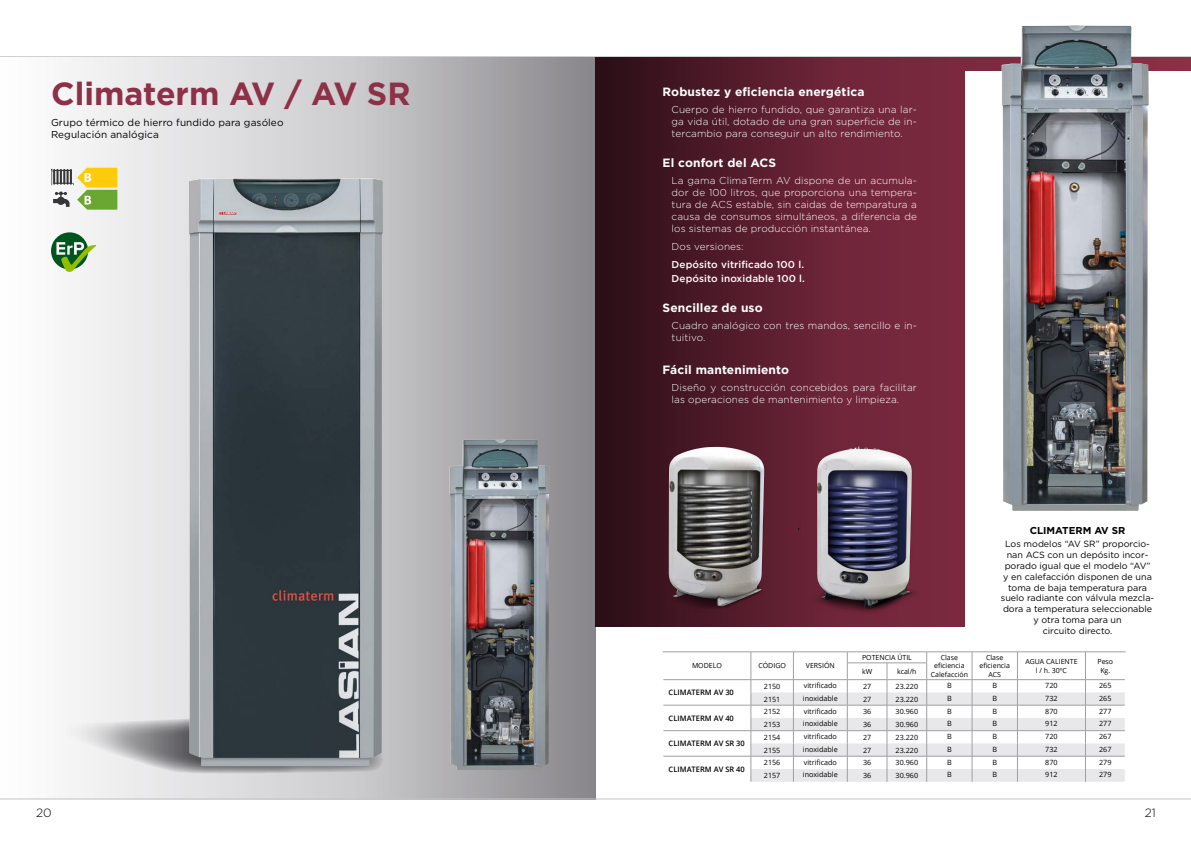
<style>
.page{position:relative;width:1191px;height:842px;background:#fff}
.page>*{position:absolute;margin:0;border:0;box-sizing:border-box;transform-origin:0 0}
.t1{font:700 32px "Gotham";color:#8d3048}
.t2{font:700 12px "Gotham";letter-spacing:.01em;color:#fff}
.t3{font:300 12px "Gotham";color:#000}
.t4{font:300 10px/12px "Gotham";letter-spacing:.01em;color:#fff;text-align:justify}
.t5{font:10px/12px "Gotham";letter-spacing:.01em;color:#000}
.t6{font:500 10px/14.8px "Gotham";letter-spacing:.01em;color:#fff}
.t7{font:700 10px "Gotham";color:#000}
.t8{font:9px/10.8px "Gotham";color:#000;text-align:center}
.t9{font:600 7.5px "Open Sans";color:#000}
.t10{font:7.2px "Open Sans";color:#000}
.t11{font:7px/8.4px "Open Sans";color:#000;text-align:center}
</style>
<div class="page">
<hr style="left:0;top:56px;width:1191px;height:1px;background:#c3c5c8">
<div style="left:0;top:57px;width:595px;height:742px;background:linear-gradient(to right,#fff,#949296)"></div>
<svg style="left:595px;top:57px;width:596px;height:569px;background:#5a1e2e"></svg>
<hr style="left:0;top:798px;width:1191px;height:1px;background:#c3c5c8">
<svg style="left:59px;top:716px;width:325px;height:58px"></svg>
<img style="left:188px;top:178px;width:195px;height:588px">
<div style="left:965px;top:72px;width:226px;height:569px;background:#fff"></div>
<div style="left:51px;top:232px;width:37px;height:37px;background:#00541e;border-radius:50%"></div>
<svg style="left:56px;top:242px;width:40px;height:30px"></svg>
<img style="left:652px;top:428px;width:129px;height:194px">
<img style="left:669px;top:447px;width:95px;height:159px">
<img style="left:798px;top:428px;width:129px;height:194px">
<img style="left:817px;top:447px;width:94px;height:161px">
<svg style="left:51px;top:168px;width:66px;height:42px"></svg>
<svg style="left:663px;top:680px;width:87px;height:76px"></svg>
<hr style="left:662px;top:652px;width:89px;height:1px;background:#a19ea3">
<hr style="left:663px;top:679px;width:88px;height:1px;background:#a19ea3">
<svg style="left:750px;top:652px;width:375px;height:130px"></svg>
<hr style="left:663px;top:705px;width:88px;height:1px;background:#a19ea3">
<hr style="left:663px;top:730px;width:88px;height:1px;background:#a19ea3">
<hr style="left:663px;top:756px;width:87px;height:1px;background:#a19ea3">
<hr style="left:751px;top:705px;width:42px;height:1px;background:#a19ea3">
<hr style="left:793px;top:705px;width:54px;height:1px;background:#a19ea3">
<hr style="left:847px;top:705px;width:40px;height:1px;background:#a19ea3">
<hr style="left:887px;top:705px;width:39px;height:1px;background:#a19ea3">
<hr style="left:926px;top:705px;width:46px;height:1px;background:#a19ea3">
<hr style="left:972px;top:705px;width:45px;height:1px;background:#a19ea3">
<hr style="left:1017px;top:705px;width:68px;height:1px;background:#a19ea3">
<hr style="left:1085px;top:705px;width:39px;height:1px;background:#a19ea3">
<hr style="left:751px;top:730px;width:42px;height:1px;background:#a19ea3">
<hr style="left:793px;top:730px;width:54px;height:1px;background:#a19ea3">
<hr style="left:847px;top:730px;width:40px;height:1px;background:#a19ea3">
<hr style="left:887px;top:730px;width:39px;height:1px;background:#a19ea3">
<hr style="left:926px;top:730px;width:46px;height:1px;background:#a19ea3">
<hr style="left:972px;top:730px;width:45px;height:1px;background:#a19ea3">
<hr style="left:1017px;top:730px;width:68px;height:1px;background:#a19ea3">
<hr style="left:1085px;top:730px;width:39px;height:1px;background:#a19ea3">
<hr style="left:750px;top:756px;width:43px;height:1px;background:#a19ea3">
<hr style="left:793px;top:756px;width:54px;height:1px;background:#a19ea3">
<hr style="left:847px;top:756px;width:40px;height:1px;background:#a19ea3">
<hr style="left:887px;top:756px;width:39px;height:1px;background:#a19ea3">
<hr style="left:926px;top:756px;width:46px;height:1px;background:#a19ea3">
<hr style="left:972px;top:756px;width:45px;height:1px;background:#a19ea3">
<hr style="left:1017px;top:756px;width:68px;height:1px;background:#a19ea3">
<hr style="left:1085px;top:756px;width:39px;height:1px;background:#a19ea3">
<img style="left:1001px;top:25px;width:147px;height:486px">
<img style="left:449px;top:439px;width:100px;height:331px">
<h1 class="t1" style="left:51px;top:75px;width:361px">Climaterm AV / AV SR</h1>
<p class="t2" style="left:662px;top:85px;width:203px">Robustez y eficiencia energética</p>
<p class="t4" style="left:671px;top:104px;width:247px">Cuerpo de hierro fundido, que garantiza una lar&shy;ga vida útil, dotado de una gran superficie de in&shy;tercambio para conseguir un alto rendimiento.</p>
<p class="t2" style="left:662px;top:156px;width:115px">El confort del ACS</p>
<p class="t4" style="left:671px;top:175px;width:247px">La gama ClimaTerm AV dispone de un acumula&shy;dor de 100 litros, que proporciona una tempera&shy;tura de ACS estable, sin caidas de temparatura a causa de consumos simultáneos, a diferencia de los sistemas de producción instantánea.</p>
<p class="t4" style="left:671px;top:241px;width:74px">Dos versiones:</p>
<p class="t6" style="left:671px;top:257px;width:135px">Depósito vitrificado 100 l.<br>Depósito inoxidable 100 l.</p>
<p class="t2" style="left:662px;top:301px;width:102px">Sencillez de uso</p>
<p class="t4" style="left:671px;top:320px;width:247px">Cuadro analógico con tres mandos, sencillo e in&shy;tuitivo.</p>
<p class="t2" style="left:662px;top:363px;width:128px">Fácil mantenimiento</p>
<p class="t4" style="left:671px;top:382px;width:247px">Diseño y construcción concebidos para facilitar las operaciones de mantenimiento y limpieza.</p>
<p class="t5" style="left:51px;top:117px;width:234px">Grupo térmico de hierro fundido para gasóleo<br>Regulación analógica</p>
<p class="t7" style="left:1029px;top:524px;width:97px">CLIMATERM AV SR</p>
<p class="t8" style="left:1001px;top:539px;width:155px">Los modelos “AV SR” proporcio&shy;nan ACS con un depósito incor&shy;porado igual que el modelo “AV” y en calefacción disponen de una toma de baja temperatura para suelo radiante con válvula mezcla&shy;dora a temperatura seleccionable y otra toma para un<br>circuito directo.</p>
<p class="t11" style="left:692px;top:662px;width:31px">MODELO</p>
<p class="t11" style="left:758px;top:662px;width:29px">CÓDIGO</p>
<p class="t11" style="left:806px;top:662px;width:30px">VERSIÓN</p>
<p class="t11" style="left:862px;top:654px;width:51px">POTENCIA ÚTIL</p>
<p class="t11" style="left:930px;top:654px;width:39px">Clase eficiencia<br>Calefacción</p>
<p class="t11" style="left:979px;top:654px;width:32px">Clase eficiencia<br>ACS</p>
<p class="t11" style="left:1025px;top:657px;width:54px;line-height:9px">AGUA CALIENTE l / h. 30ºC</p>
<p class="t11" style="left:1097px;top:658px;width:17px">Peso</p>
<p class="t11" style="left:862px;top:667px;width:12px">kW</p>
<p class="t11" style="left:897px;top:667px;width:21px">kcal/h</p>
<p class="t11" style="left:1100px;top:666px;width:11px">Kg.</p>
<p class="t9" style="left:668px;top:688px;width:67px">CLIMATERM AV 30</p>
<p class="t9" style="left:668px;top:714px;width:67px">CLIMATERM AV 40</p>
<p class="t9" style="left:668px;top:739px;width:78px">CLIMATERM AV SR 30</p>
<p class="t9" style="left:668px;top:765px;width:78px">CLIMATERM AV SR 40</p>
<p class="t10" style="left:764px;top:681px;width:18px">2150</p>
<p class="t10" style="left:803px;top:680px;width:35px">vitrificado</p>
<p class="t10" style="left:863px;top:683px;width:10px">27</p>
<p class="t10" style="left:895px;top:681px;width:24px">23.220</p>
<p class="t10" style="left:947px;top:682px;width:6px">B</p>
<p class="t10" style="left:992px;top:682px;width:6px">B</p>
<p class="t10" style="left:1045px;top:680px;width:14px">720</p>
<p class="t10" style="left:1099px;top:680px;width:14px">265</p>
<p class="t10" style="left:764px;top:696px;width:18px">2151</p>
<p class="t10" style="left:803px;top:693px;width:36px">inoxidable</p>
<p class="t10" style="left:863px;top:696px;width:10px">27</p>
<p class="t10" style="left:895px;top:694px;width:24px">23.220</p>
<p class="t10" style="left:947px;top:695px;width:6px">B</p>
<p class="t10" style="left:992px;top:695px;width:6px">B</p>
<p class="t10" style="left:1045px;top:693px;width:14px">732</p>
<p class="t10" style="left:1099px;top:693px;width:14px">265</p>
<p class="t10" style="left:764px;top:709px;width:18px">2152</p>
<p class="t10" style="left:803px;top:706px;width:35px">vitrificado</p>
<p class="t10" style="left:863px;top:707px;width:10px">36</p>
<p class="t10" style="left:895px;top:707px;width:24px">30.960</p>
<p class="t10" style="left:947px;top:708px;width:6px">B</p>
<p class="t10" style="left:992px;top:708px;width:6px">B</p>
<p class="t10" style="left:1045px;top:706px;width:14px">870</p>
<p class="t10" style="left:1099px;top:708px;width:14px">277</p>
<p class="t10" style="left:764px;top:719px;width:18px">2153</p>
<p class="t10" style="left:803px;top:719px;width:36px">inoxidable</p>
<p class="t10" style="left:863px;top:719px;width:10px">36</p>
<p class="t10" style="left:895px;top:719px;width:24px">30.960</p>
<p class="t10" style="left:947px;top:721px;width:6px">B</p>
<p class="t10" style="left:992px;top:721px;width:6px">B</p>
<p class="t10" style="left:1045px;top:719px;width:14px">912</p>
<p class="t10" style="left:1099px;top:721px;width:14px">277</p>
<p class="t10" style="left:764px;top:732px;width:18px">2154</p>
<p class="t10" style="left:803px;top:731px;width:35px">vitrificado</p>
<p class="t10" style="left:863px;top:734px;width:10px">27</p>
<p class="t10" style="left:895px;top:732px;width:24px">23.220</p>
<p class="t10" style="left:947px;top:733px;width:6px">B</p>
<p class="t10" style="left:992px;top:733px;width:6px">B</p>
<p class="t10" style="left:1045px;top:731px;width:14px">720</p>
<p class="t10" style="left:1099px;top:731px;width:14px">267</p>
<p class="t10" style="left:764px;top:747px;width:18px">2155</p>
<p class="t10" style="left:803px;top:744px;width:36px">inoxidable</p>
<p class="t10" style="left:863px;top:747px;width:10px">27</p>
<p class="t10" style="left:895px;top:745px;width:24px">23.220</p>
<p class="t10" style="left:947px;top:746px;width:6px">B</p>
<p class="t10" style="left:992px;top:746px;width:6px">B</p>
<p class="t10" style="left:1045px;top:744px;width:14px">732</p>
<p class="t10" style="left:1099px;top:744px;width:14px">267</p>
<p class="t10" style="left:764px;top:758px;width:18px">2156</p>
<p class="t10" style="left:803px;top:757px;width:35px">vitrificado</p>
<p class="t10" style="left:863px;top:758px;width:10px">36</p>
<p class="t10" style="left:895px;top:758px;width:24px">30.960</p>
<p class="t10" style="left:947px;top:759px;width:6px">B</p>
<p class="t10" style="left:992px;top:759px;width:6px">B</p>
<p class="t10" style="left:1045px;top:757px;width:14px">870</p>
<p class="t10" style="left:1099px;top:757px;width:14px">279</p>
<p class="t10" style="left:764px;top:772px;width:18px">2157</p>
<p class="t10" style="left:803px;top:770px;width:36px">inoxidable</p>
<p class="t10" style="left:863px;top:770px;width:10px">36</p>
<p class="t10" style="left:895px;top:770px;width:24px">30.960</p>
<p class="t10" style="left:947px;top:772px;width:6px">B</p>
<p class="t10" style="left:992px;top:772px;width:6px">B</p>
<p class="t10" style="left:1045px;top:770px;width:14px">912</p>
<p class="t10" style="left:1099px;top:770px;width:14px">279</p>
<p class="t3" style="left:36px;top:807px;width:17px">20</p>
<p class="t3" style="left:1144px;top:807px;width:13px">21</p>
</div>
